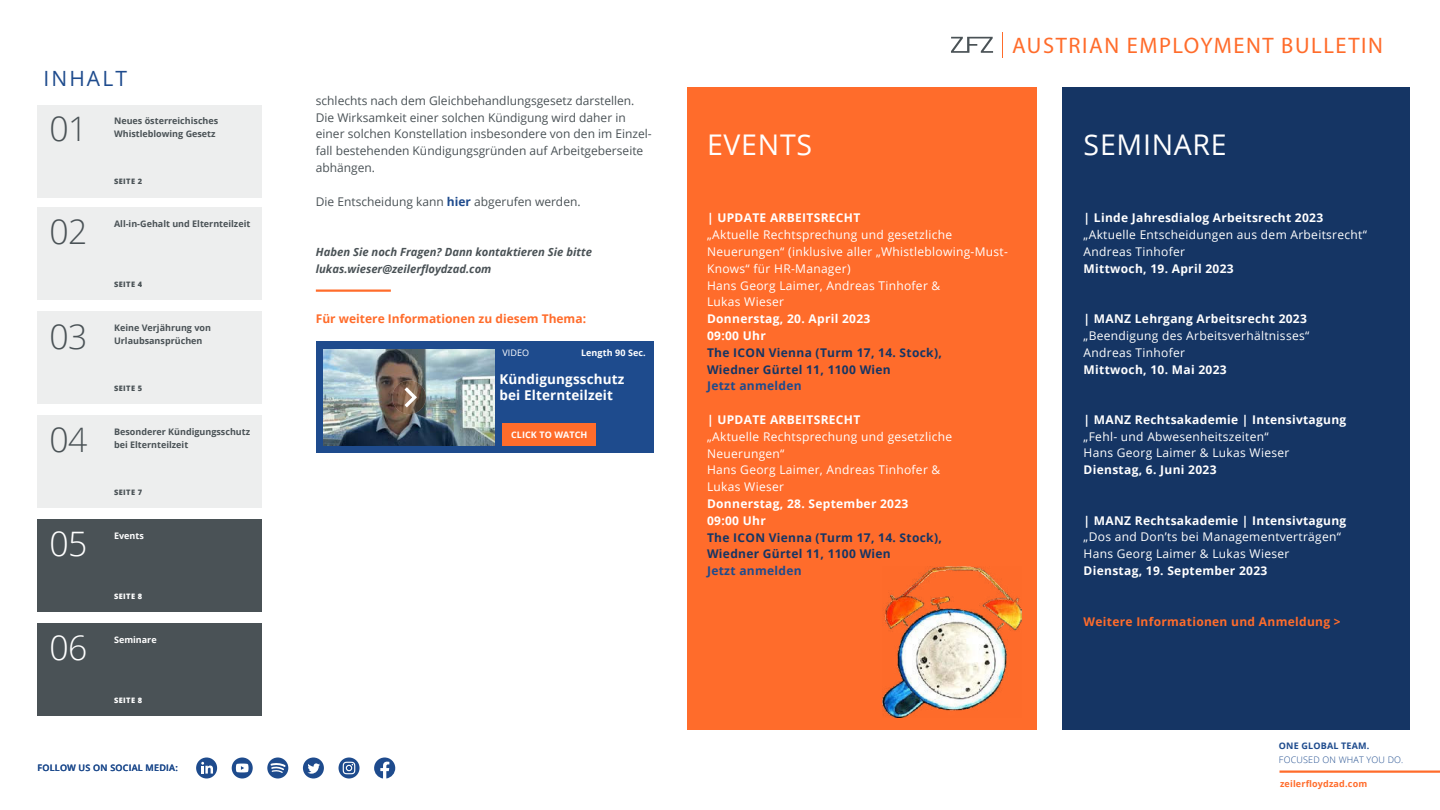
<style>
.page{position:relative;width:1440px;height:810px;background:#fff}
.page>*{position:absolute;margin:0;border:0;box-sizing:border-box;transform-origin:0 0}
.t1{font:300 33.75px "Open Sans";letter-spacing:-.025em;color:#4a5256}
.t2{font:300 33.75px "Open Sans";color:#fff}
.t3{font:28.5px "Open Sans";letter-spacing:.025em;color:#fff}
.t4{font:22.5px "Myriad Pro";letter-spacing:.07em;color:#ff6c2b}
.t5{font:21px "Open Sans";letter-spacing:.1em;color:#1e4b8d}
.t6{font:700 13.5px/16.5px "Open Sans";letter-spacing:.01em;color:#fff}
.t7{font:12px/16.8px "Open Sans";letter-spacing:.025em;color:#fff}
.t8{font:700 12px/16.8px "Open Sans";letter-spacing:.025em;color:#fff}
.t9{font:12px/16.8px "Open Sans";color:#4a5256}
.t10{font:700 12px/16.8px "Open Sans";letter-spacing:.025em;color:#153564}
.t11{font:700 12px "Open Sans";color:#ff6c2b}
.t12{font:700 12px "Open Sans";letter-spacing:.025em;color:#ff6c2b}
.t13{font:700 12px "Open Sans";letter-spacing:.025em;color:#1e4b8d}
.t14{font:italic 700 11.25px/16.8px "Open Sans";color:#4a5256}
.t15{font:700 9px "Open Sans";color:#4a5256}
.t16{font:700 9px "Open Sans";letter-spacing:.01em;color:#fff}
.t17{font:600 9px "Open Sans";letter-spacing:.025em;color:#1e4b8d}
.t18{font:300 9px "Open Sans";letter-spacing:.02em;color:#1e4b8d}
.t19{font:700 9px "Open Sans";letter-spacing:.02em;color:#ff6c2b}
.t20{font:700 9px "Open Sans";letter-spacing:.02em;color:#1e4b8d}
.t21{font:9px "Open Sans";letter-spacing:.01em;color:#fff}
.t22{font:800 7.5px "Open Sans";letter-spacing:.05em;color:#4a5256}
.t23{font:800 7.5px "Open Sans";letter-spacing:.05em;color:#fff}
.s1{font-weight:700;color:#1e4b8d}
</style>
<div class="page">
<hr style="left:316px;top:289px;width:75px;height:3px;background:#ff6c2b">
<div style="left:316px;top:342px;width:337px;height:111px;background:#1e4b8d"></div>
<div style="left:502px;top:423px;width:94px;height:23px;background:#ff6c2b"></div>
<img style="left:323px;top:349px;width:172px;height:97px">
<img style="left:392px;top:380px;width:34px;height:34px;border-radius:17px">
<svg style="left:401px;top:384px;width:18px;height:27px"></svg>
<hr style="left:1280px;top:771px;width:160px;height:2px;background:#ff6c2b">
<svg style="left:232px;top:758px;width:21px;height:21px"></svg>
<svg style="left:236px;top:764px;width:13px;height:8px"></svg>
<div style="left:303px;top:758px;width:21px;height:21px;background:#1e4b8d;border-radius:50%"></div>
<svg style="left:307px;top:763px;width:13px;height:11px"></svg>
<svg style="left:339px;top:758px;width:21px;height:21px"></svg>
<svg style="left:343px;top:762px;width:12px;height:12px"></svg>
<div style="left:196px;top:758px;width:21px;height:21px;background:#1e4b8d;border-radius:50%"></div>
<svg style="left:201px;top:762px;width:12px;height:12px"></svg>
<svg style="left:374px;top:758px;width:21px;height:21px"></svg>
<svg style="left:267px;top:758px;width:21px;height:21px"></svg>
<svg style="left:951px;top:37px;width:42px;height:16px"></svg>
<svg style="left:1002px;top:32px;width:1px;height:25px"></svg>
<div style="left:687px;top:88px;width:350px;height:642px;background:#ff6c2b"></div>
<img style="left:883px;top:567px;width:139px;height:151px">
<div style="left:1062px;top:88px;width:348px;height:642px;background:#153564"></div>
<div style="left:38px;top:415px;width:225px;height:93px;background:#edeeee"></div>
<div style="left:38px;top:105px;width:225px;height:92px;background:#edeeee"></div>
<div style="left:38px;top:519px;width:225px;height:93px;background:#4a5256"></div>
<div style="left:38px;top:207px;width:225px;height:93px;background:#edeeee"></div>
<div style="left:38px;top:311px;width:225px;height:93px;background:#edeeee"></div>
<div style="left:38px;top:623px;width:225px;height:93px;background:#4a5256"></div>
<h3 class="t5" style="left:44px;top:70px;width:85px">INHALT</h3>
<p class="t15" style="left:114px;top:114px;width:106px">Neues österreichisches</p>
<h1 class="t1" style="left:50px;top:115px;width:39px">01</h1>
<p class="t15" style="left:114px;top:128px;width:103px">Whistleblowing Gesetz</p>
<p class="t22" style="left:114px;top:178px;width:30px">SEITE 2</p>
<h1 class="t1" style="left:50px;top:218px;width:39px">02</h1>
<p class="t15" style="left:114px;top:217px;width:138px">All-in-Gehalt und Elternteilzeit</p>
<h1 class="t1" style="left:50px;top:323px;width:39px">03</h1>
<p class="t22" style="left:114px;top:281px;width:30px">SEITE 4</p>
<p class="t15" style="left:114px;top:322px;width:98px">Keine Verjährung von</p>
<p class="t15" style="left:114px;top:335px;width:90px">Urlaubsansprüchen</p>
<p class="t22" style="left:114px;top:385px;width:30px">SEITE 5</p>
<h1 class="t1" style="left:50px;top:427px;width:39px">04</h1>
<p class="t15" style="left:114px;top:426px;width:138px">Besonderer Kündigungsschutz</p>
<p class="t15" style="left:114px;top:439px;width:76px">bei Elternteilzeit</p>
<p class="t22" style="left:114px;top:489px;width:30px">SEITE 7</p>
<h1 class="t2" style="left:50px;top:531px;width:39px">05</h1>
<p class="t16" style="left:114px;top:530px;width:31px">Events</p>
<p class="t23" style="left:114px;top:593px;width:30px">SEITE 8</p>
<h1 class="t2" style="left:50px;top:634px;width:39px">06</h1>
<p class="t16" style="left:114px;top:633px;width:44px">Seminare</p>
<p class="t23" style="left:114px;top:697px;width:30px">SEITE 8</p>
<p class="t17" style="left:37px;top:765px;width:142px">FOLLOW US ON SOCIAL MEDIA:</p>
<p class="t9" style="left:316px;top:93px;width:337px">schlechts nach dem Gleichbehandlungsgesetz darstellen.<br>Die Wirksamkeit einer solchen Kündigung wird daher in einer solchen Konstellation insbesondere von den im Einzel&shy;fall bestehenden Kündigungsgründen auf Arbeitgeberseite abhängen.</p>
<p class="t9" style="left:316px;top:194px;width:266px">Die Entscheidung kann <span class="s1">hier</span> abgerufen werden.</p>
<p class="t14" style="left:316px;top:245px;width:278px">Haben Sie noch Fragen? Dann kontaktieren Sie bitte lukas.wieser@zeilerfloydzad.com</p>
<p class="t11" style="left:316px;top:310px;width:272px">Für weitere Informationen zu diesem Thema:</p>
<p class="t21" style="left:502px;top:349px;width:28px">VIDEO</p>
<p class="t16" style="left:581px;top:346px;width:66px">Length 90 Sec.</p>
<p class="t6" style="left:500px;top:371px;width:126px">Kündigungsschutz bei Elternteilzeit</p>
<p class="t16" style="left:511px;top:428px;width:78px">CLICK TO WATCH</p>
<h2 class="t3" style="left:707px;top:133px;width:107px">EVENTS</h2>
<h3 class="t4" style="left:1012px;top:32px;width:372px">AUSTRIAN EMPLOYMENT BULLETIN</h3>
<h2 class="t3" style="left:1084px;top:133px;width:145px">SEMINARE</h2>
<p class="t8" style="left:707px;top:209px;width:155px">| UPDATE ARBEITSRECHT</p>
<p class="t7" style="left:707px;top:228px;width:302px">„Aktuelle Rechtsprechung und gesetzliche Neuerungen“ (inklusive aller „Whistleblowing-Must-Knows“ für HR-Manager)<br>Hans Georg Laimer, Andreas Tinhofer &amp;<br>Lukas Wieser</p>
<p class="t8" style="left:707px;top:310px;width:165px">Donnerstag, 20. April 2023<br>09:00 Uhr</p>
<p class="t10" style="left:707px;top:344px;width:236px">The ICON Vienna (Turm 17, 14. Stock),<br>Wiedner Gürtel 11, 1100 Wien</p>
<p class="t13" style="left:707px;top:377px;width:96px">Jetzt anmelden</p>
<p class="t8" style="left:707px;top:411px;width:155px">| UPDATE ARBEITSRECHT</p>
<p class="t7" style="left:707px;top:429px;width:247px">„Aktuelle Rechtsprechung und gesetzliche<br>Neuerungen“<br>Hans Georg Laimer, Andreas Tinhofer &amp;<br>Lukas Wieser</p>
<p class="t8" style="left:707px;top:495px;width:203px">Donnerstag, 28. September 2023<br>09:00 Uhr</p>
<p class="t10" style="left:707px;top:528px;width:236px">The ICON Vienna (Turm 17, 14. Stock),<br>Wiedner Gürtel 11, 1100 Wien</p>
<p class="t13" style="left:707px;top:562px;width:96px">Jetzt anmelden</p>
<p class="t8" style="left:1084px;top:209px;width:241px">| Linde Jahresdialog Arbeitsrecht 2023</p>
<p class="t7" style="left:1084px;top:228px;width:285px">„Aktuelle Entscheidungen aus dem Arbeitsrecht“<br>Andreas Tinhofer</p>
<p class="t8" style="left:1084px;top:260px;width:152px">Mittwoch, 19. April 2023</p>
<p class="t8" style="left:1084px;top:310px;width:225px">| MANZ Lehrgang Arbeitsrecht 2023</p>
<p class="t7" style="left:1084px;top:328px;width:227px">„Beendigung des Arbeitsverhältnisses“<br>Andreas Tinhofer</p>
<p class="t8" style="left:1084px;top:360px;width:145px">Mittwoch, 10. Mai 2023</p>
<p class="t8" style="left:1084px;top:411px;width:264px">| MANZ Rechtsakademie | Intensivtagung</p>
<p class="t7" style="left:1084px;top:429px;width:207px">„Fehl- und Abwesenheitszeiten“<br>Hans Georg Laimer &amp; Lukas Wieser</p>
<p class="t8" style="left:1084px;top:461px;width:134px">Dienstag, 6. Juni 2023</p>
<p class="t8" style="left:1084px;top:512px;width:264px">| MANZ Rechtsakademie | Intensivtagung</p>
<p class="t7" style="left:1084px;top:530px;width:259px">„Dos and Don’ts bei Managementverträgen“<br>Hans Georg Laimer &amp; Lukas Wieser</p>
<p class="t8" style="left:1084px;top:562px;width:185px">Dienstag, 19. September 2023</p>
<p class="t12" style="left:1084px;top:613px;width:259px">Weitere Informationen und Anmeldung &gt;</p>
<p class="t20" style="left:1279px;top:740px;width:92px">ONE GLOBAL TEAM.</p>
<p class="t18" style="left:1279px;top:756px;width:126px">FOCUSED ON WHAT YOU DO.</p>
<p class="t19" style="left:1280px;top:778px;width:89px">zeilerfloydzad.com</p>
</div>
